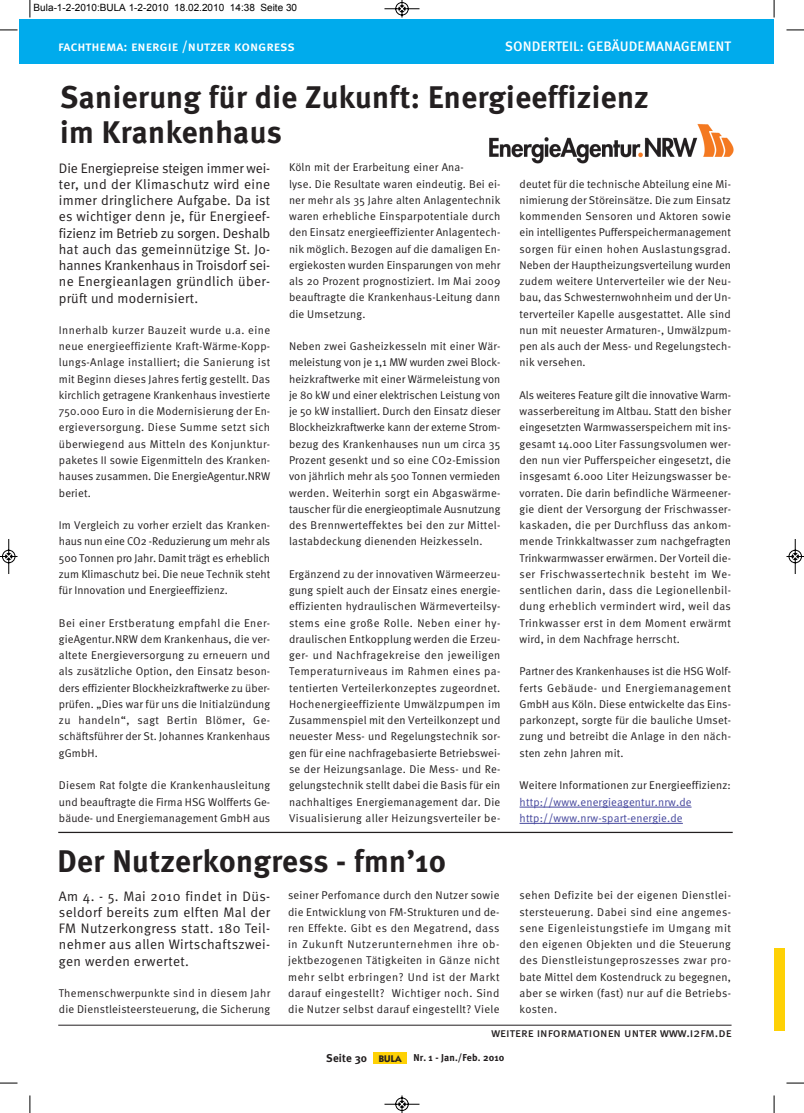
<style>
.page{position:relative;width:804px;height:1113px;background:#fff}
.page>*{position:absolute;margin:0;border:0;box-sizing:border-box;transform-origin:0 0}
.t1{font:700 31.25px/35px "Meta";letter-spacing:.015em;color:#231f20}
.t2{font:13.75px/16.2px "Meta Normal";letter-spacing:.025em;color:#231f20;text-align:justify}
.t3{font:13.75px "Meta Medium Caps";color:#fff}
.t4{font:12.5px "Meta Book Caps";color:#231f20}
.t5{font:11.25px/16.2px "Meta Normal";letter-spacing:.015em;color:#231f20;text-align:justify}
.t6{font:11.25px/16.2px "Meta Normal";letter-spacing:.015em;color:#45479d}
.t7{font:700 11.25px "Meta";letter-spacing:.015em;color:#231f20}
.t8{font:10px "Arial";color:#000}
.t9{font:700 10px "Meta";letter-spacing:.015em;color:#231f20}
</style>
<div class="page">
<hr style="left:58px;top:1024px;width:673px;height:1px;background:#231f20">
<div style="left:19px;top:19px;width:755px;height:45px;background:#00abec"></div>
<div style="left:373px;top:1052px;width:34px;height:11px;background:#fed105"></div>
<div style="left:774px;top:948px;width:11px;height:82px;background:#fed105"></div>
<hr style="left:520px;top:806px;width:171px;height:1px;background:#45479d">
<hr style="left:520px;top:823px;width:163px;height:1px;background:#45479d">
<img style="left:490px;top:124px;width:244px;height:39px">
<hr style="left:58px;top:831px;width:675px;height:1px;background:#231f20">
<svg style="left:30px;top:0;width:1px;height:18px"></svg>
<svg style="left:0;top:30px;width:18px;height:1px"></svg>
<svg style="left:774px;top:0;width:1px;height:18px"></svg>
<svg style="left:786px;top:30px;width:18px;height:1px"></svg>
<svg style="left:30px;top:1095px;width:1px;height:17px"></svg>
<svg style="left:0;top:1082px;width:18px;height:1px"></svg>
<svg style="left:774px;top:1095px;width:1px;height:17px"></svg>
<svg style="left:786px;top:1082px;width:18px;height:1px"></svg>
<svg style="left:384px;top:0;width:36px;height:18px"></svg>
<svg style="left:384px;top:1095px;width:36px;height:17px"></svg>
<svg style="left:0;top:539px;width:18px;height:35px"></svg>
<svg style="left:786px;top:539px;width:18px;height:35px"></svg>
<p class="t8" style="left:34px;top:2px;width:265px">Bula-1-2-2010:BULA 1-2-2010 18.02.2010 14:38 Seite 30</p>
<p class="t3" style="left:58px;top:42px;width:238px">fachthema: energie /nutzer kongress</p>
<p class="t3" style="left:505px;top:42px;width:228px">SONDERTEIL: GEBÄUDEMANAGEMENT</p>
<h1 class="t1" style="left:60px;top:79px;width:590px">Sanierung für die Zukunft: Energieeffizienz im Krankenhaus</h1>
<p class="t2" style="left:59px;top:161px;width:213px">Die Energiepreise steigen immer wei&shy;ter, und der Klimaschutz wird eine immer dringlichere Aufgabe. Da ist es wichtiger denn je, für Energieef&shy;fizienz im Betrieb zu sorgen. Deshalb hat auch das gemeinnützige St. Jo&shy;hannes Krankenhaus in Troisdorf sei&shy;ne Energieanlagen gründlich über&shy;prüft und modernisiert.</p>
<p class="t5" style="left:59px;top:323px;width:213px">Innerhalb kurzer Bauzeit wurde u.a. eine neue energieeffiziente Kraft-Wärme-Kopp&shy;lungs-Anlage installiert; die Sanierung ist mit Beginn dieses Jahres fertig gestellt. Das kirchlich getragene Krankenhaus investierte 750.000 Euro in die Modernisierung der En&shy;ergieversorgung. Diese Summe setzt sich überwiegend aus Mitteln des Konjunktur&shy;paketes II sowie Eigenmitteln des Kranken&shy;hauses zusammen. Die EnergieAgentur.NRW beriet.</p>
<p class="t5" style="left:59px;top:518px;width:213px">Im Vergleich zu vorher erzielt das Kranken&shy;haus nun eine CO2 -Reduzierung um mehr als 500 Tonnen pro Jahr. Damit trägt es erheblich zum Klimaschutz bei. Die neue Technik steht für Innovation und Energieeffizienz.</p>
<p class="t5" style="left:59px;top:615px;width:213px">Bei einer Erstberatung empfahl die Ener&shy;gieAgentur.NRW dem Krankenhaus, die ver&shy;altete Energieversorgung zu erneuern und als zusätzliche Option, den Einsatz beson&shy;ders effizienter Blockheizkraftwerke zu über&shy;prüfen. „Dies war für uns die Initialzündung zu handeln“, sagt Bertin Blömer, Ge&shy;schäftsführer der St. Johannes Krankenhaus gGmbH.</p>
<p class="t5" style="left:59px;top:778px;width:213px">Diesem Rat folgte die Krankenhausleitung und beauftragte die Firma HSG Wolfferts Ge&shy;bäude- und Energiemanagement GmbH aus</p>
<p class="t5" style="left:289px;top:160px;width:213px;text-align:left">Köln mit der Erarbeitung einer Ana-<br>lyse. Die Resultate waren eindeutig. Bei ei&shy;ner mehr als 35 Jahre alten Anlagentechnik waren erhebliche Einsparpotentiale durch den Einsatz energieeffizienter Anlagentech&shy;nik möglich. Bezogen auf die damaligen En&shy;ergiekosten wurden Einsparungen von mehr als 20 Prozent prognostiziert. Im Mai 2009 beauftragte die Krankenhaus-Leitung dann die Umsetzung.</p>
<p class="t5" style="left:289px;top:339px;width:213px">Neben zwei Gasheizkesseln mit einer Wär&shy;meleistung von je 1,1 MW wurden zwei Block&shy;heizkraftwerke mit einer Wärmeleistung von je 80 kW und einer elektrischen Leistung von je 50 kW installiert. Durch den Einsatz dieser Blockheizkraftwerke kann der externe Strom&shy;bezug des Krankenhauses nun um circa 35<br>Prozent gesenkt und so eine CO2-Emission von jährlich mehr als 500 Tonnen vermieden werden. Weiterhin sorgt ein Abgaswärme&shy;tauscher für die energieoptimale Ausnutzung des Brennwerteffektes bei den zur Mittel&shy;lastabdeckung dienenden Heizkesseln.</p>
<p class="t5" style="left:289px;top:567px;width:213px">Ergänzend zu der innovativen Wärmeerzeu&shy;gung spielt auch der Einsatz eines energie&shy;effizienten hydraulischen Wärmeverteilsy&shy;stems eine große Rolle. Neben einer hy&shy;draulischen Entkopplung werden die Erzeu&shy;ger- und Nachfragekreise den jeweiligen Temperaturniveaus im Rahmen eines pa&shy;tentierten Verteilerkonzeptes zugeordnet.<br>Hochenergieeffiziente Umwälzpumpen im Zusammenspiel mit den Verteilkonzept und neuester Mess- und Regelungstechnik sor&shy;gen für eine nachfragebasierte Betriebswei&shy;se der Heizungsanlage. Die Mess- und Re&shy;gelungstechnik stellt dabei die Basis für ein nachhaltiges Energiemanagement dar. Die Visualisierung aller Heizungsverteiler be-</p>
<h1 class="t1" style="left:58px;top:843px;width:390px">Der Nutzerkongress - fmn’10</h1>
<p class="t2" style="left:59px;top:888px;width:213px">Am 4. - 5. Mai 2010 findet in Düs&shy;seldorf bereits zum elften Mal der FM Nutzerkongress statt. 180 Teil&shy;nehmer aus allen Wirtschaftszwei&shy;gen werden erwertet.</p>
<p class="t5" style="left:59px;top:985px;width:213px">Themenschwerpunkte sind in diesem Jahr die Dienstleisteersteuerung, die Sicherung</p>
<p class="t5" style="left:520px;top:177px;width:213px">deutet für die technische Abteilung eine Mi&shy;nimierung der Störeinsätze. Die zum Einsatz kommenden Sensoren und Aktoren sowie ein intelligentes Pufferspeichermanagement sorgen für einen hohen Auslastungsgrad.<br>Neben der Hauptheizungsverteilung wurden zudem weitere Unterverteiler wie der Neu&shy;bau, das Schwesternwohnheim und der Un&shy;terverteiler Kapelle ausgestattet. Alle sind nun mit neuester Armaturen-, Umwälzpum&shy;pen als auch der Mess- und Regelungstech&shy;nik versehen.</p>
<p class="t5" style="left:520px;top:388px;width:213px">Als weiteres Feature gilt die innovative Warm&shy;wasserbereitung im Altbau. Statt den bisher eingesetzten Warmwasserspeichern mit ins&shy;gesamt 14.000 Liter Fassungsvolumen wer&shy;den nun vier Pufferspeicher eingesetzt, die insgesamt 6.000 Liter Heizungswasser be&shy;vorraten. Die darin befindliche Wärmeener&shy;gie dient der Versorgung der Frischwasser&shy;kaskaden, die per Durchfluss das ankom&shy;mende Trinkkaltwasser zum nachgefragten Trinkwarmwasser erwärmen. Der Vorteil die&shy;ser Frischwassertechnik besteht im We&shy;sentlichen darin, dass die Legionellenbil&shy;dung erheblich vermindert wird, weil das Trinkwasser erst in dem Moment erwärmt wird, in dem Nachfrage herrscht.</p>
<p class="t5" style="left:520px;top:664px;width:213px">Partner des Krankenhauses ist die HSG Wolf&shy;ferts Gebäude- und Energiemanagement GmbH aus Köln. Diese entwickelte das Eins&shy;parkonzept, sorgte für die bauliche Umset&shy;zung und betreibt die Anlage in den näch&shy;sten zehn Jahren mit.</p>
<p class="t5" style="left:520px;top:778px;width:213px">Weitere Informationen zur Energieeffizienz:</p>
<p class="t6" style="left:520px;top:794px;width:173px">http://www.energieagentur.nrw.de http://www.nrw-spart-energie.de</p>
<p class="t5" style="left:288px;top:888px;width:213px">seiner Perfomance durch den Nutzer sowie die Entwicklung von FM-Strukturen und de&shy;ren Effekte. Gibt es den Megatrend, dass in Zukunft Nutzerunternehmen ihre ob&shy;jektbezogenen Tätigkeiten in Gänze nicht mehr selbt erbringen? Und ist der Markt darauf eingestellt? Wichtiger noch. Sind die Nutzer selbst darauf eingestellt? Viele</p>
<p class="t5" style="left:520px;top:888px;width:213px">sehen Defizite bei der eigenen Dienstlei&shy;stersteuerung. Dabei sind eine angemes&shy;sene Eigenleistungstiefe im Umgang mit den eigenen Objekten und die Steuerung des Dienstleistungeproszesses zwar pro&shy;bate Mittel dem Kostendruck zu begegnen, aber se wirken (fast) nur auf die Betriebs&shy;kosten.</p>
<p class="t7" style="left:326px;top:1051px;width:42px">Seite 30</p>
<p class="t4" style="left:491px;top:1028px;width:242px">weitere informationen unter www.i2fm.de</p>
<p class="t9" style="left:379px;top:1051px;width:127px"><sub>BULA</sub> Nr. 1 - Jan./Feb. 2010</p>
</div>
